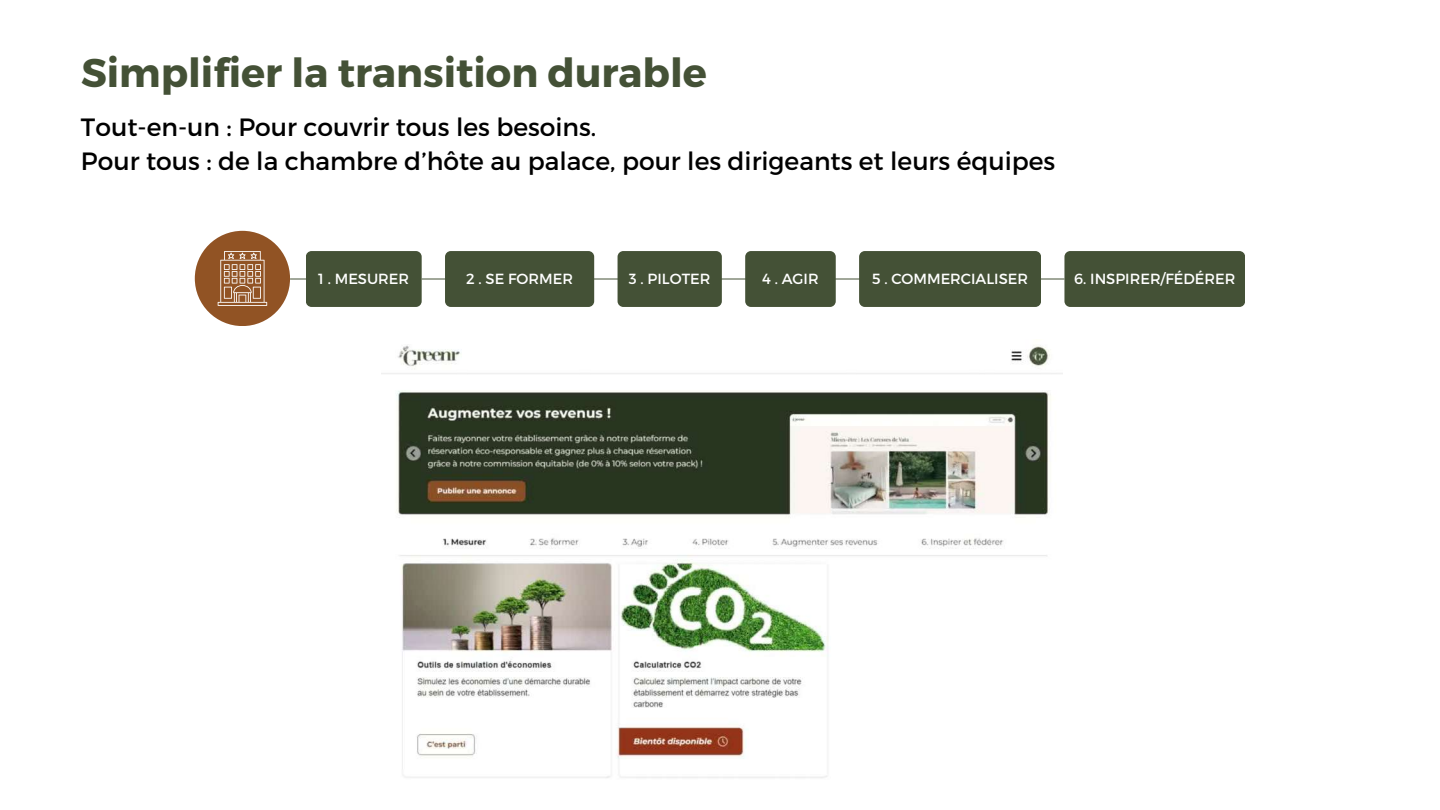
<style>
.page{position:relative;width:1440px;height:810px;background:#fff}
.page>*{position:absolute;margin:0;border:0;box-sizing:border-box;transform-origin:0 0}
.t1{font:700 40px "Montserrat";color:#445136}
.t2{font:25px/34.5px "Montserrat";color:#000}
.t3{font:14.7px "Montserrat";color:#fff}
</style>
<div class="page">
<div style="left:195px;top:231px;width:95px;height:95px;background:#915324;border-radius:50%"></div>
<svg style="left:218px;top:251px;width:49px;height:55px"></svg>
<hr style="left:290px;top:279px;width:105px;height:1px;background:#445136">
<hr style="left:422px;top:279px;width:642px;height:1px;background:#445136">
<div style="left:306px;top:251px;width:116px;height:56px;background:#445136;border-radius:6px"></div>
<div style="left:445px;top:251px;width:149px;height:56px;background:#445136;border-radius:6px"></div>
<div style="left:618px;top:251px;width:104px;height:56px;background:#445136;border-radius:6px"></div>
<div style="left:745px;top:251px;width:91px;height:56px;background:#445136;border-radius:6px"></div>
<div style="left:859px;top:251px;width:182px;height:56px;background:#445136;border-radius:6px"></div>
<div style="left:1064px;top:251px;width:181px;height:56px;background:#445136;border-radius:6px"></div>
<img style="left:381px;top:345px;width:682px;height:433px">
<h1 class="t1" style="left:81px;top:47px;width:627px">Simplifier la transition durable</h1>
<p class="t2" style="left:81px;top:108px;width:976px">Tout-en-un : Pour couvrir tous les besoins.<br>Pour tous : de la chambre d’hôte au palace, pour les dirigeants et leurs équipes</p>
<p class="t3" style="left:318px;top:270px;width:92px">1 . MESURER</p>
<p class="t3" style="left:466px;top:270px;width:108px">2 . SE FORMER</p>
<p class="t3" style="left:629px;top:270px;width:83px">3 . PILOTER</p>
<p class="t3" style="left:762px;top:270px;width:58px">4 . AGIR</p>
<p class="t3" style="left:872px;top:270px;width:157px">5 . COMMERCIALISER</p>
<p class="t3" style="left:1074px;top:270px;width:163px">6. INSPIRER/FÉDÉRER</p>
</div>
